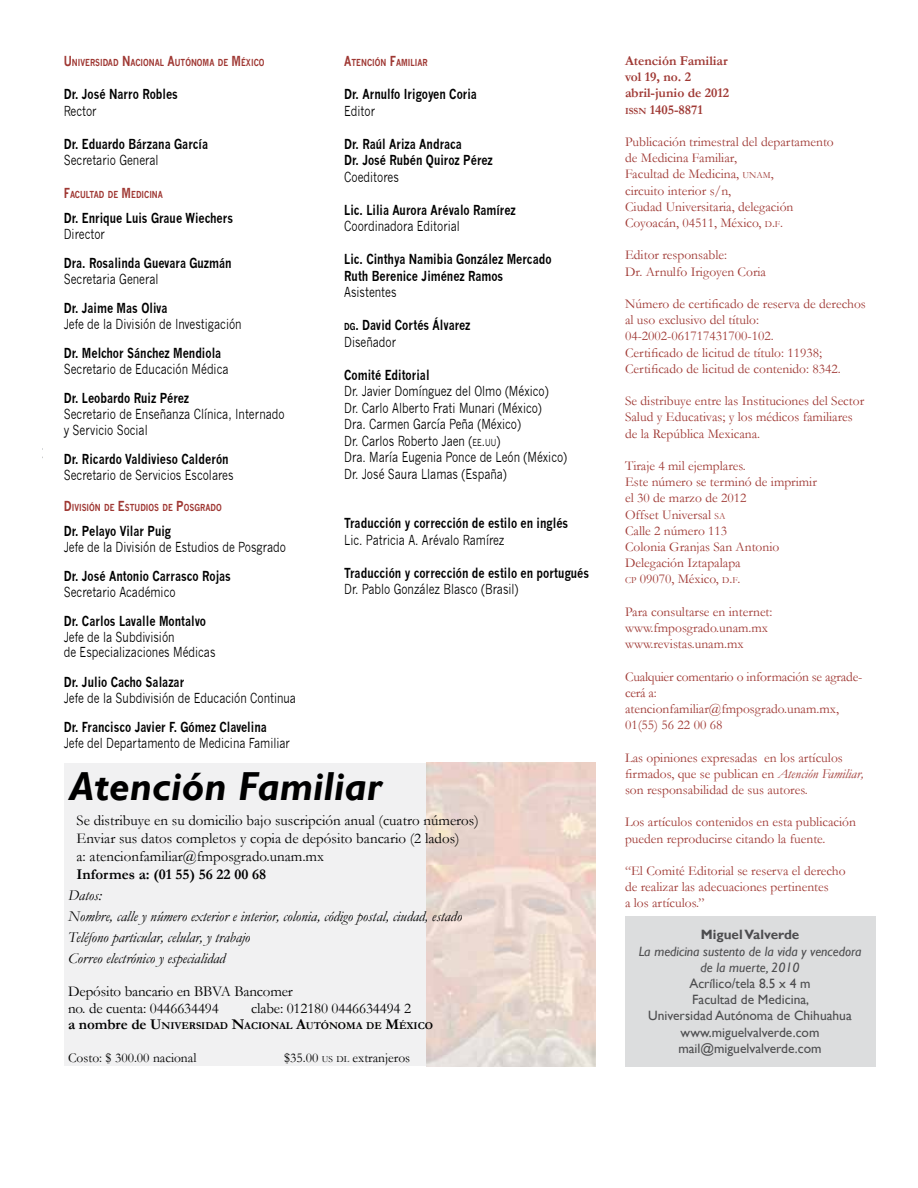
<style>
.page{position:relative;width:918px;height:1188px;background:#fff}
.page>*{position:absolute;margin:0;border:0;box-sizing:border-box;transform-origin:0 0}
.t1{font:italic 700 40.5px "Gill Sans";color:#000}
.t2{font:15px/18px "Garamond";color:#000}
.t3{font:italic 15px/21px "Garamond";color:#000}
.t4{font:700 15px "Garamond";color:#000}
.t5{font:13.5px/16.2px "Garamond";color:#9f3833}
.t6{font:13.5px/16.5px "News Gothic";color:#000;scale:.8 1}
.t7{font:700 13.5px/16.5px "News Gothic";color:#000;scale:.8 1}
.t8{font:13.5px/16.2px "Gill Sans";color:#4d4d4f;text-align:center}
.t9{font:700 13.5px/16.2px "Garamond";color:#9f3833}
.t10{font:italic 13.5px/16.2px "Gill Sans";color:#4d4d4f;text-align:center}
.t11{font:13.5px "Garamond";color:#000}
.t12{font:700 13.5px "Gill Sans";color:#4d4d4f}
.t13{font:700 10.5px "Garamond";letter-spacing:-.005em;color:#000}
.t14{font:700 9.45px "News Gothic";color:#9f3833;scale:.8 1}
.s1{font-size:13.5px}
.s2{font-size:9.45px}
.s3{font-style:inherit}
.s4{font-weight:400}
.s5{font-size:15px}
.s6{font-style:italic}
</style>
<div class="page">
<div style="left:64px;top:763px;width:365px;height:303px;background:#f1f1f2"></div>
<div style="left:625px;top:916px;width:250px;height:151px;background:#dcddde"></div>
<img style="left:427px;top:763px;width:168px;height:303px">
<p class="t14" style="left:64px;top:57px;width:252px"><span class="s1">U</span>NIVERSIDAD <span class="s1">N</span>ACIONAL <span class="s1">A</span>UTÓNOMA DE <span class="s1">M</span> ÉXICO</p>
<p class="t7" style="left:64px;top:86px;width:144px">Dr. José Narro Robles</p>
<p class="t6" style="left:64px;top:103px;width:43px">Rector</p>
<p class="t7" style="left:64px;top:136px;width:182px">Dr. Eduardo Bárzana García</p>
<p class="t6" style="left:64px;top:152px;width:120px">Secretario General</p>
<p class="t14" style="left:64px;top:189px;width:125px"><span class="s1">F</span>ACU LTAD DE <span class="s1">M</span> EDICINA</p>
<p class="t7" style="left:64px;top:210px;width:213px">Dr. Enrique Luis Graue Wiechers</p>
<p class="t6" style="left:64px;top:226px;width:53px">Director</p>
<p class="t7" style="left:64px;top:255px;width:211px">Dra. Rosalinda Guevara Guzmán</p>
<p class="t6" style="left:64px;top:271px;width:120px">Secretaria General</p>
<p class="t7" style="left:64px;top:300px;width:131px">Dr. Jaime Mas Oliva</p>
<p class="t6" style="left:64px;top:316px;width:224px">Jefe de la División de Investigación</p>
<p class="t7" style="left:64px;top:345px;width:198px">Dr. Melchor Sánchez Mendiola</p>
<p class="t6" style="left:64px;top:361px;width:207px">Secretario de Educación Médica</p>
<p class="t7" style="left:64px;top:390px;width:158px">Dr. Leobardo Ruiz Pérez</p>
<p class="t6" style="left:64px;top:406px;width:278px;line-height:15.8px">Secretario de Enseñanza Clínica, Internado y Servicio Social</p>
<p class="t7" style="left:64px;top:451px;width:208px">Dr. Ricardo Valdivieso Calderón</p>
<p class="t6" style="left:64px;top:467px;width:214px">Secretario de Servicios Escolares</p>
<p class="t14" style="left:64px;top:502px;width:199px"><span class="s1">D</span> IVISIÓN DE <span class="s1">E</span>STU DIOS DE <span class="s1">P</span>OSGRADO</p>
<p class="t7" style="left:64px;top:523px;width:136px">Dr. Pelayo Vilar Puig</p>
<p class="t6" style="left:64px;top:539px;width:279px">Jefe de la División de Estudios de Posgrado</p>
<p class="t7" style="left:64px;top:568px;width:211px">Dr. José Antonio Carrasco Rojas</p>
<p class="t6" style="left:64px;top:584px;width:141px">Secretario Académico</p>
<p class="t7" style="left:64px;top:613px;width:179px">Dr. Carlos Lavalle Montalvo</p>
<p class="t6" style="left:64px;top:629px;width:191px;line-height:15.8px">Jefe de la Subdivisión<br>de Especializaciones Médicas</p>
<p class="t7" style="left:64px;top:673px;width:152px">Dr. Julio Cacho Salazar</p>
<p class="t6" style="left:64px;top:689px;width:292px">Jefe de la Subdivisión de Educación Continua</p>
<p class="t7" style="left:64px;top:718px;width:255px">Dr. Francisco Javier F. Gómez Clavelina</p>
<p class="t6" style="left:64px;top:734px;width:284px">Jefe del Departamento de Medicina Familiar</p>
<p class="t14" style="left:344px;top:57px;width:106px"><span class="s1">A</span>TENCIÓN <span class="s1">F</span>AMILIAR</p>
<p class="t7" style="left:344px;top:86px;width:168px">Dr. Arnulfo Irigoyen Coria</p>
<p class="t6" style="left:344px;top:103px;width:40px">Editor</p>
<p class="t7" style="left:344px;top:136px;width:187px">Dr. Raúl Ariza Andraca<br>Dr. José Rubén Quiroz Pérez</p>
<p class="t6" style="left:344px;top:169px;width:70px">Coeditores</p>
<p class="t7" style="left:344px;top:202px;width:216px">Lic. Lilia Aurora Arévalo Ramírez</p>
<p class="t6" style="left:344px;top:218px;width:146px">Coordinadora Editorial</p>
<p class="t7" style="left:344px;top:251px;width:261px">Lic. Cinthya Namibia González Mercado<br>Ruth Berenice Jiménez Ramos</p>
<p class="t6" style="left:344px;top:284px;width:67px">Asistentes</p>
<p class="t7" style="left:344px;top:317px;width:160px"><span class="s2">DG</span><span class="s3">.</span> David Cortés Álvarez<br><span class="s4">Diseñador</span></p>
<p class="t7" style="left:344px;top:367px;width:108px">Comité Editorial</p>
<p class="t6" style="left:344px;top:383px;width:280px">Dr. Javier Domínguez del Olmo (México)<br>Dr. Carlo Alberto Frati Munari (México)<br>Dra. Carmen García Peña (México)<br>Dr. Carlos Roberto Jaen (<span class="s2">EE</span><span class="s3">.</span><span class="s2">UU</span><span class="s3">)<br></span>Dra. María Eugenia Ponce de León (México)<br>Dr. José Saura Llamas (España)</p>
<p class="t7" style="left:344px;top:515px;width:282px">Traducción y corrección de estilo en inglés</p>
<p class="t6" style="left:344px;top:532px;width:202px">Lic. Patricia A. Arévalo Ramírez</p>
<p class="t7" style="left:344px;top:565px;width:308px">Traducción y corrección de estilo en portugués</p>
<p class="t6" style="left:344px;top:581px;width:219px">Dr. Pablo González Blasco (Brasil)</p>
<h1 class="t1" style="left:69px;top:763px;width:314px">Atención Familiar</h1>
<p class="t2" style="left:77px;top:811px;width:404px">Se distribuye en su domicilio bajo suscripción anual (cuatro números)<br>Enviar sus datos completos y copia de depósito bancario (2 lados)<br>a: atencionfamiliar@fmposgrado.unam.mx</p>
<p class="t4" style="left:77px;top:864px;width:191px">Informes a: (01 55) 56 22 00 68</p>
<p class="t3" style="left:68px;top:885px;width:395px">Datos:<br>Nombre, calle y número exterior e interior, colonia, código postal, ciudad, estado Teléfono particular, celular, y trabajo<br>Correo electrónico y especialidad</p>
<p class="t2" style="left:68px;top:983px;width:226px;line-height:16.5px">Depósito bancario en BBVA Bancomer no. de cuenta: 0446634494</p>
<p class="t2" style="left:251px;top:999px;width:162px">clabe: 012180 0446634494 2</p>
<p class="t13" style="left:68px;top:1019px;width:366px"><span class="s5">a nombre de</span> <span class="s5">U</span>NIVERSIDAD <span class="s5">N</span>ACIONAL <span class="s5">A</span>UTÓNOMA DE <span class="s5">M</span>ÉXICO</p>
<p class="t11" style="left:68px;top:1049px;width:130px">Costo: $ 300.00 nacional</p>
<p class="t11" style="left:284px;top:1049px;width:127px">$35.00 <span class="s2">US DL</span> extranjeros</p>
<p class="t9" style="left:625px;top:53px;width:106px">Atención Familiar vol 19, no. 2 abril-junio de 2012<br><span class="s2">ISSN</span> 1405-8871</p>
<p class="t5" style="left:625px;top:133px;width:210px">Publicación trimestral del departamento de Medicina Familiar,<br>Facultad de Medicina, <span class="s2">UNAM</span><span class="s3">,<br></span>circuito interior s/n,<br>Ciudad Universitaria, delegación<br>Coyoacán, 04511, México, <span class="s2">D</span><span class="s3">.</span><span class="s2">F</span><span class="s3">.</span></p>
<p class="t5" style="left:625px;top:247px;width:143px">Editor responsable:<br>Dr. Arnulfo Irigoyen Coria</p>
<p class="t5" style="left:625px;top:295px;width:242px">Número de certificado de reserva de derechos al uso exclusivo del título:<br>04-2002-061717431700-102.<br>Certificado de licitud de título: 11938; Certificado de licitud de contenido: 8342.</p>
<p class="t5" style="left:625px;top:392px;width:241px">Se distribuye entre las Instituciones del Sector<br>Salud y Educativas; y los médicos familiares de la República Mexicana.</p>
<p class="t5" style="left:625px;top:457px;width:193px">Tiraje 4 mil ejemplares.<br>Este número se terminó de imprimir el 30 de marzo de 2012<br>Offset Universal <span class="s2">SA<br></span>Calle 2 número 113<br>Colonia Granjas San Antonio<br>Delegación Iztapalapa<br><span class="s2">CP</span> 09070, México, <span class="s2">D</span><span class="s3">.</span><span class="s2">F</span><span class="s3">.</span></p>
<p class="t5" style="left:625px;top:603px;width:149px">Para consultarse en internet: www.fmposgrado.unam.mx www.revistas.unam.mx</p>
<p class="t5" style="left:625px;top:668px;width:239px">Cualquier comentario o información se agrade&shy;cerá a: atencionfamiliar@fmposgrado.unam.mx,<br>01(55) 56 22 00 68</p>
<p class="t5" style="left:625px;top:749px;width:240px">Las opiniones expresadas en los artículos firmados, que se publican en <span class="s6">Atención Familiar, </span>son responsabilidad de sus autores.</p>
<p class="t5" style="left:625px;top:814px;width:233px">Los artículos contenidos en esta publicación pueden reproducirse citando la fuente.</p>
<p class="t5" style="left:625px;top:862px;width:222px">“El Comité Editorial se reserva el derecho de realizar las adecuaciones pertinentes<br>a los artículos.”</p>
<p class="t12" style="left:701px;top:927px;width:100px">Miguel Valverde</p>
<p class="t10" style="left:639px;top:943px;width:224px">La medicina sustento de la vida y vencedora de la muerte, 2010</p>
<p class="t8" style="left:648px;top:975px;width:205px">Acrílico/tela 8.5 x 4 m<br>Facultad de Medicina,<br>Universidad Autónoma de Chihuahua www.miguelvalverde.com mail@miguelvalverde.com</p>
</div>
